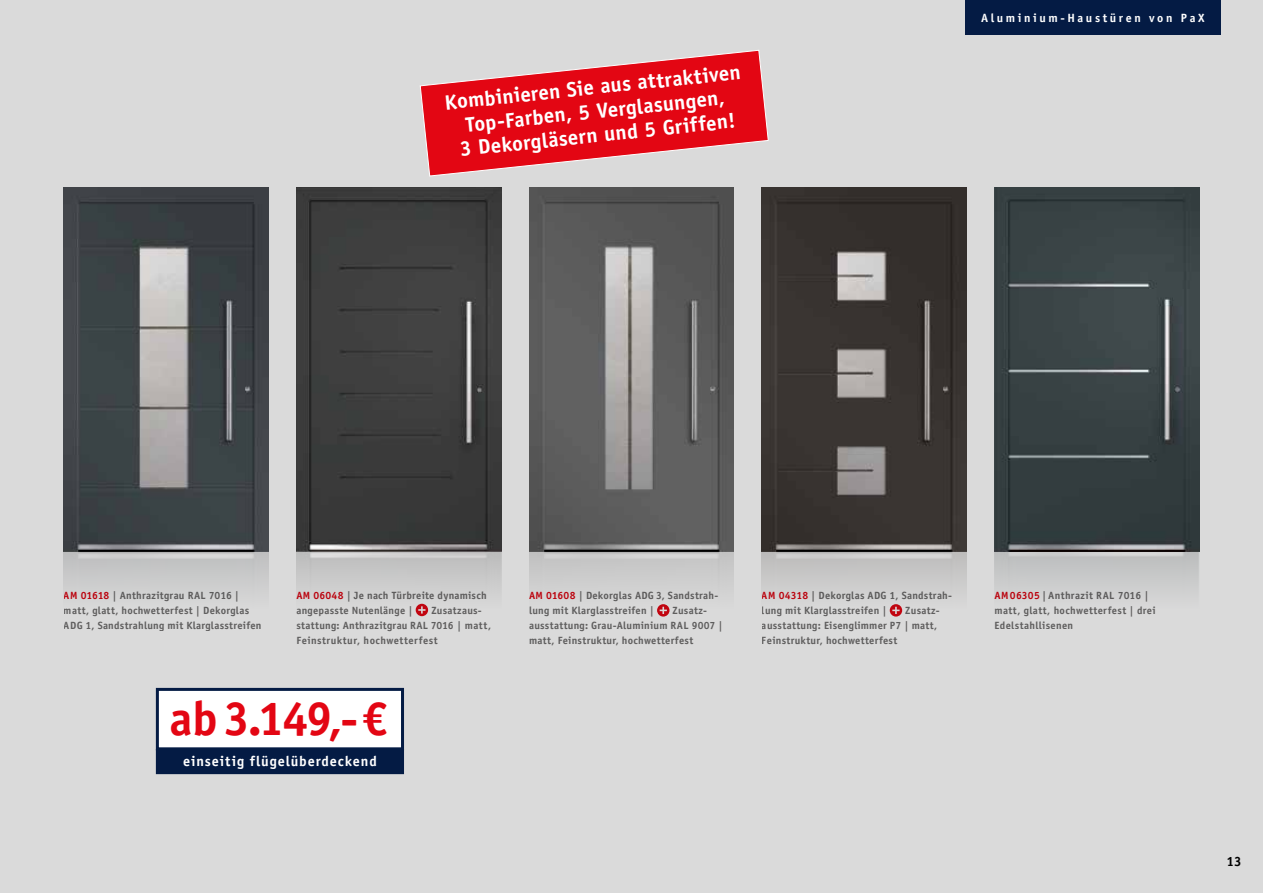
<style>
.page{position:relative;width:1263px;height:893px;background:#dadada}
.page>*{position:absolute;margin:0;border:0;box-sizing:border-box;transform-origin:0 0}
.t1{font:700 48px "Officina Sans Std";color:#e30613}
.t2{font:700 21px/24px "Officina Sans Std";color:#fff;text-align:center}
.t3{font:700 14.25px "Officina Sans Std";letter-spacing:.06em;color:#fff}
.t4{font:700 13.5px "Officina Sans Std";color:#000}
.t5{font:700 12px "Officina Sans Std";letter-spacing:.215em;color:#fff}
.t6{font:700 10.5px/15px "Officina Sans Std";letter-spacing:.025em;color:#706f6f}
.s1{color:#e30613}
</style>
<div class="page">
<img style="left:296px;top:187px;width:205px;height:364px">
<img style="left:762px;top:187px;width:204px;height:364px">
<img style="left:64px;top:187px;width:204px;height:364px">
<img style="left:529px;top:187px;width:205px;height:364px">
<svg style="left:63px;top:551px;width:1137px;height:66px;fill:#cfd0d0"></svg>
<img style="left:994px;top:187px;width:205px;height:364px">
<svg style="left:416px;top:604px;width:12px;height:12px"></svg>
<svg style="left:418px;top:606px;width:7px;height:8px"></svg>
<svg style="left:657px;top:604px;width:12px;height:13px"></svg>
<svg style="left:660px;top:607px;width:7px;height:7px"></svg>
<svg style="left:890px;top:604px;width:12px;height:13px"></svg>
<svg style="left:892px;top:607px;width:7px;height:7px"></svg>
<div style="left:156px;top:688px;width:248px;height:62px;background:#fff;border:3px solid #041b44"></div>
<div style="left:156px;top:749px;width:248px;height:25px;background:#041b44"></div>
<svg style="left:420px;top:50px;width:349px;height:127px"></svg>
<div style="left:965px;top:0;width:255px;height:34px;background:#041b44"></div>
<h2 class="t2" style="left:443px;top:90px;width:299px;rotate:-6deg">Kombinieren Sie aus attraktiven<br>Top-Farben, 5 Verglasungen,<br>3 Dekorgläsern und 5 Griffen!</h2>
<p class="t5" style="left:981px;top:10px;width:225px">Aluminium-Haustüren von PaX</p>
<p class="t6" style="left:64px;top:587px;width:199px"><span class="s1">AM 01618</span> | Anthrazitgrau RAL 7016 | matt, glatt, hochwetterfest | Dekorglas<br>ADG 1, Sandstrahlung mit Klarglasstreifen</p>
<p class="t6" style="left:296px;top:587px;width:192px"><span class="s1">AM 06048</span> | Je nach Türbreite dynamisch angepasste Nutenlänge |</p>
<p class="t6" style="left:296px;top:602px;width:196px;text-indent:135px">Zusatzaus&shy;stattung: Anthrazitgrau RAL 7016 | matt,<br>Feinstruktur, hochwetterfest</p>
<h1 class="t1" style="left:169px;top:689px;width:220px">ab 3.149,-€</h1>
<h3 class="t3" style="left:183px;top:752px;width:195px">einseitig flügelüberdeckend</h3>
<p class="t6" style="left:529px;top:587px;width:191px"><span class="s1">AM 01608</span> | Dekorglas ADG 3, Sandstrah&shy;lung mit Klarglasstreifen |</p>
<p class="t6" style="left:529px;top:602px;width:195px;text-indent:143px">Zusatz&shy;ausstattung: Grau-Aluminium RAL 9007 | matt, Feinstruktur, hochwetterfest</p>
<p class="t6" style="left:762px;top:587px;width:192px"><span class="s1">AM 04318</span> | Dekorglas ADG 1, Sandstrah&shy;lung mit Klarglasstreifen |</p>
<p class="t6" style="left:762px;top:602px;width:179px;text-indent:143px">Zusatz&shy;ausstattung: Eisenglimmer P7 | matt,<br>Feinstruktur, hochwetterfest</p>
<p class="t6" style="left:994px;top:587px;width:163px"><span class="s1">AM 06305</span> | Anthrazit RAL 7016 | matt, glatt, hochwetterfest | drei<br>Edelstahllisenen</p>
<p class="t4" style="left:1226px;top:853px;width:17px">13</p>
</div>
